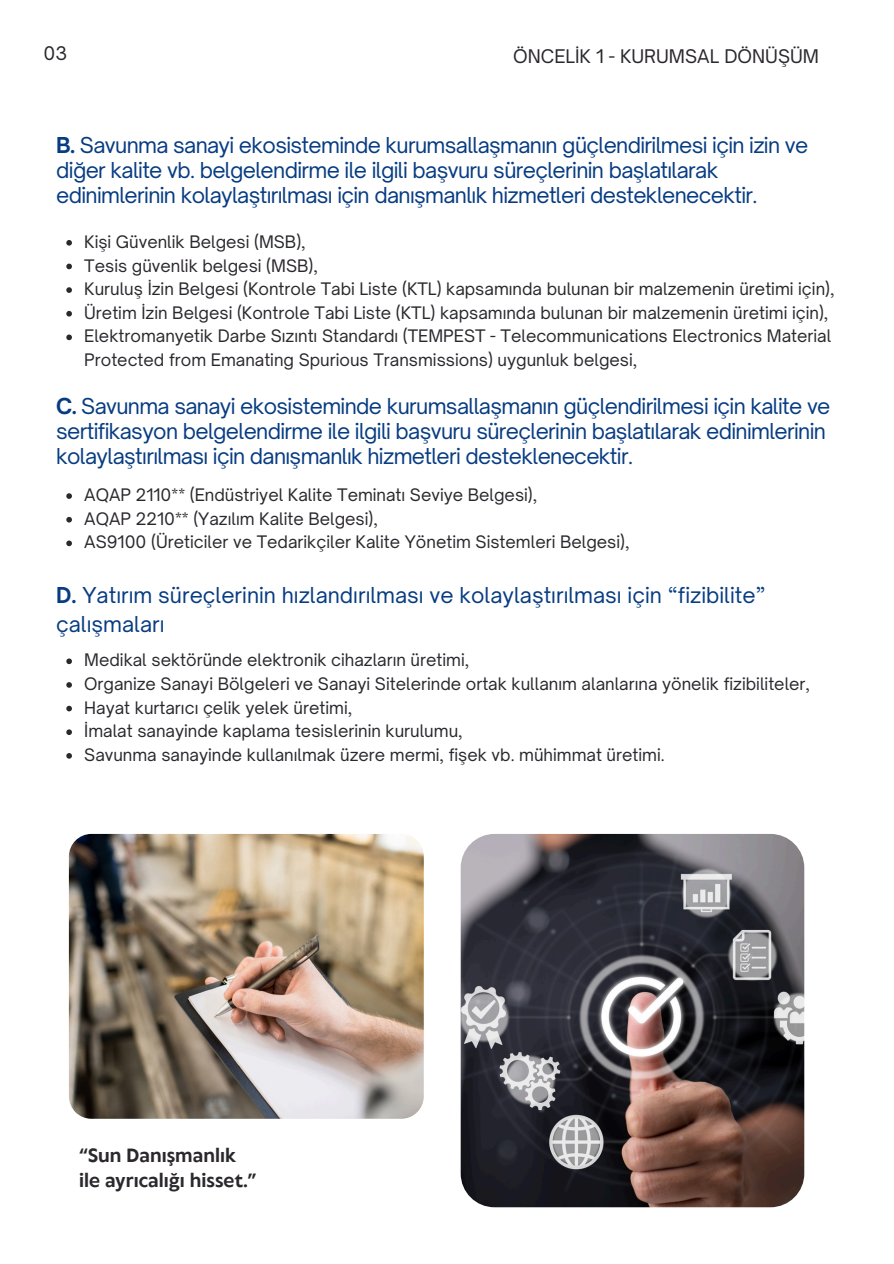
<style>
.page{position:relative;width:894px;height:1264px;background:#fff}
.page>*{position:absolute;margin:0;border:0;box-sizing:border-box;transform-origin:0 0}
.t1{font:21px/24.8px "Open Sauce One";letter-spacing:-.03em;color:#073c82}
.t2{font:21px/29.2px "Open Sauce One";color:#073c82}
.t3{font:700 18px/24.8px "Klein Text";color:#2b282d}
.t4{font:18px "Open Sauce One";color:#2b282d}
.t5{font:16.5px/23.7px "Open Sauce One";color:#2b282d}
.s1{font-weight:700}
</style>
<div class="page">
<img style="left:69px;top:834px;width:354px;height:284px">
<img style="left:460px;top:834px;width:343px;height:373px;border-radius:34px">
<svg style="left:66px;top:240px;width:6px;height:6px"></svg>
<svg style="left:66px;top:264px;width:6px;height:5px"></svg>
<svg style="left:66px;top:287px;width:6px;height:6px"></svg>
<svg style="left:66px;top:311px;width:6px;height:5px"></svg>
<svg style="left:66px;top:334px;width:6px;height:6px"></svg>
<svg style="left:66px;top:493px;width:6px;height:6px"></svg>
<svg style="left:66px;top:517px;width:6px;height:5px"></svg>
<svg style="left:66px;top:540px;width:6px;height:6px"></svg>
<svg style="left:66px;top:658px;width:6px;height:6px"></svg>
<svg style="left:66px;top:682px;width:6px;height:5px"></svg>
<svg style="left:66px;top:705px;width:6px;height:6px"></svg>
<svg style="left:66px;top:729px;width:6px;height:6px"></svg>
<svg style="left:66px;top:753px;width:6px;height:5px"></svg>
<p class="t4" style="left:44px;top:42px;width:25px">03</p>
<h3 class="t4" style="left:513px;top:45px;width:307px">ÖNCELİK 1 - KURUMSAL DÖNÜŞÜM</h3>
<p class="t1" style="left:56px;top:133px;width:753px"><span class="s1">B.</span> Savunma sanayi ekosisteminde kurumsallaşmanın güçlendirilmesi için izin ve diğer kalite vb. belgelendirme ile ilgili başvuru süreçlerinin başlatılarak edinimlerinin kolaylaştırılması için danışmanlık hizmetleri desteklenecektir.</p>
<h2 class="t5" style="left:84px;top:230px;width:223px">Kişi Güvenlik Belgesi (MSB),</h2>
<h1 class="t5" style="left:84px;top:253px;width:235px">Tesis güvenlik belgesi (MSB),</h1>
<p class="t5" style="left:84px;top:277px;width:751px">Kuruluş İzin Belgesi (Kontrole Tabi Liste (KTL) kapsamında bulunan bir malzemenin üretimi için),</p>
<p class="t5" style="left:84px;top:300px;width:745px">Üretim İzin Belgesi (Kontrole Tabi Liste (KTL) kapsamında bulunan bir malzemenin üretimi için),</p>
<p class="t5" style="left:84px;top:324px;width:748px">Elektromanyetik Darbe Sızıntı Standardı (TEMPEST - Telecommunications Electronics Material<br>Protected from Emanating Spurious Transmissions) uygunluk belgesi,</p>
<p class="t1" style="left:56px;top:394px;width:775px"><span class="s1">C.</span> Savunma sanayi ekosisteminde kurumsallaşmanın güçlendirilmesi için kalite ve sertifikasyon belgelendirme ile ilgili başvuru süreçlerinin başlatılarak edinimlerinin kolaylaştırılması için danışmanlık hizmetleri desteklenecektir.</p>
<h1 class="t5" style="left:84px;top:483px;width:454px">AQAP 2110** (Endüstriyel Kalite Teminatı Seviye Belgesi),</h1>
<p class="t5" style="left:84px;top:506px;width:295px">AQAP 2210** (Yazılım Kalite Belgesi),</p>
<p class="t5" style="left:84px;top:530px;width:546px">AS9100 (Üreticiler ve Tedarikçiler Kalite Yönetim Sistemleri Belgesi),</p>
<h1 class="t2" style="left:56px;top:580px;width:711px"><span class="s1">D.</span> Yatırım süreçlerinin hızlandırılması ve kolaylaştırılması için “fizibilite” çalışmaları</h1>
<p class="t5" style="left:84px;top:648px;width:386px">Medikal sektöründe elektronik cihazların üretimi,</p>
<p class="t5" style="left:84px;top:672px;width:727px">Organize Sanayi Bölgeleri ve Sanayi Sitelerinde ortak kullanım alanlarına yönelik fizibiliteler,</p>
<p class="t5" style="left:84px;top:695px;width:269px">Hayat kurtarıcı çelik yelek üretimi,</p>
<p class="t5" style="left:84px;top:719px;width:380px">İmalat sanayinde kaplama tesislerinin kurulumu,</p>
<p class="t5" style="left:84px;top:742px;width:581px">Savunma sanayinde kullanılmak üzere mermi, fişek vb. mühimmat üretimi.</p>
<p class="t3" style="left:79px;top:1144px;width:179px">“Sun Danışmanlık ile ayrıcalığı hisset.”</p>
</div>
